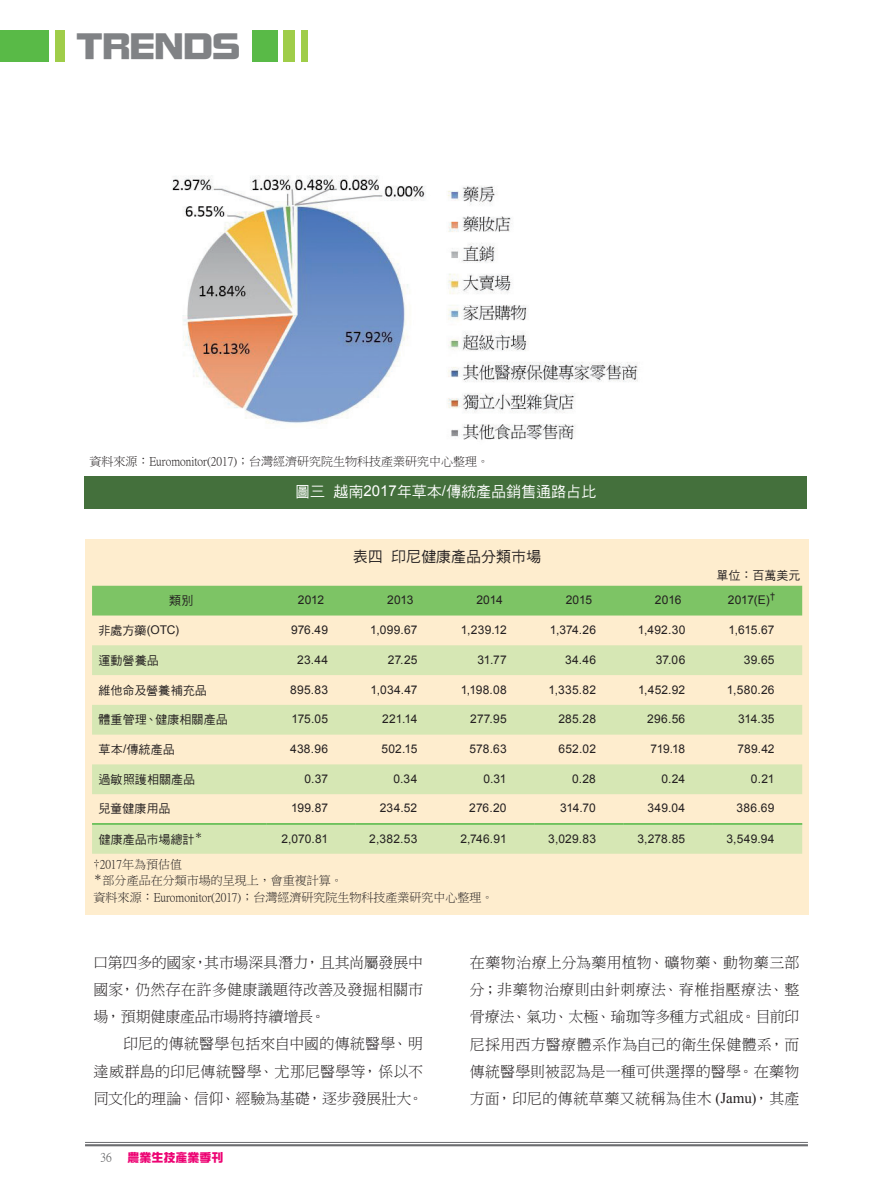
<style>
.page{position:relative;width:893px;height:1191px;background:#fff}
.page>*{position:absolute;margin:0;border:0;box-sizing:border-box;transform-origin:0 0}
.t1{font:36px "DF Zong Yi W9 WINP BF";color:#808285}
.t2{font:15px/27.2px "DF Ming W3 WIN BF";letter-spacing:.005em;color:#231f20;text-align:justify}
.t3{font:15px "DF Hei W5 WINP BF";color:#fff}
.t4{font:15px "DF Hei W5 WIN BF";color:#231f20}
.t5{font:12px "Arial";letter-spacing:.015em;color:#231f20}
.t6{font:12px/16.5px "P Ming Li U";color:#231f20}
.t7{font:12px "DF Hei W5 WINP BF";letter-spacing:.005em;color:#231f20}
.t8{font:12px "DF Zong Yi W9 WINP BF";color:#ed0373}
.t9{font:12px "DF Hei W5 WIN BF";color:#231f20}
.t10{font:12px "P Ming Li U";color:#57585a}
.s1{font-family:"Arial"}
.s2{font-family:"DF Hei W5 WINP BF"}
.s3{font-family:"Times New Roman"}
</style>
<div class="page">
<hr style="left:85px;top:1142px;width:723px;height:1px;background:#6c6d70">
<hr style="left:85px;top:1144px;width:723px;height:2px;background:#6c6d70">
<div style="left:252px;top:30px;width:26px;height:32px;background:#59ba47"></div>
<div style="left:284px;top:30px;width:11px;height:32px;background:#9fcd49"></div>
<div style="left:301px;top:30px;width:6px;height:32px;background:#9fcd49"></div>
<div style="left:55px;top:30px;width:9px;height:32px;background:#9fcd49"></div>
<div style="left:0;top:30px;width:48px;height:32px;background:#59ba47"></div>
<img style="left:172px;top:175px;width:466px;height:265px">
<div style="left:85px;top:476px;width:722px;height:32px;background:#44703c"></div>
<div style="left:85px;top:540px;width:724px;height:375px;background:#feedce"></div>
<div style="left:92px;top:586px;width:710px;height:29px;background:#7dc465"></div>
<svg style="left:92px;top:645px;width:710px;height:208px;fill:#d6e7b4"></svg>
<hr style="left:92px;top:823px;width:174px;height:1px;background:#59ba47">
<hr style="left:92px;top:824px;width:174px;height:1px;background:#59ba47">
<hr style="left:266px;top:823px;width:90px;height:1px;background:#59ba47">
<hr style="left:266px;top:824px;width:90px;height:1px;background:#59ba47">
<hr style="left:356px;top:823px;width:89px;height:1px;background:#59ba47">
<hr style="left:356px;top:824px;width:89px;height:1px;background:#59ba47">
<hr style="left:445px;top:823px;width:89px;height:1px;background:#59ba47">
<hr style="left:445px;top:824px;width:89px;height:1px;background:#59ba47">
<hr style="left:534px;top:823px;width:90px;height:1px;background:#59ba47">
<hr style="left:534px;top:824px;width:90px;height:1px;background:#59ba47">
<hr style="left:624px;top:823px;width:89px;height:1px;background:#59ba47">
<hr style="left:624px;top:824px;width:89px;height:1px;background:#59ba47">
<hr style="left:713px;top:823px;width:89px;height:1px;background:#59ba47">
<hr style="left:713px;top:824px;width:89px;height:1px;background:#59ba47">
<h1 class="t1" style="left:77px;top:28px;width:165px">TRENDS</h1>
<p class="t6" style="left:89px;top:453px;width:401px">資料來源：Euromonitor(2017)；台灣經濟研究院生物科技產業研究中心整理。</p>
<p class="t3" style="left:295px;top:484px;width:302px">圖三越南<span class="s1">2017</span>年草本<span class="s1">/</span>傳統產品銷售通路占比</p>
<p class="t4" style="left:353px;top:548px;width:190px">表四印尼健康產品分類市場</p>
<p class="t9" style="left:717px;top:569px;width:85px">單位：百萬美元</p>
<p class="t7" style="left:169px;top:594px;width:26px">類別</p>
<p class="t5" style="left:298px;top:592px;width:28px">2012</p>
<p class="t5" style="left:387px;top:592px;width:28px">2013</p>
<p class="t5" style="left:476px;top:592px;width:28px">2014</p>
<p class="t5" style="left:566px;top:592px;width:28px">2015</p>
<p class="t5" style="left:655px;top:592px;width:28px">2016</p>
<p class="t5" style="left:728px;top:592px;width:49px">2017(E)<sup>†</sup></p>
<p class="t5" style="left:98px;top:622px;width:82px"><span class="s2">非處方藥</span>(OTC)</p>
<p class="t5" style="left:291px;top:622px;width:39px">976.49</p>
<p class="t5" style="left:370px;top:622px;width:49px">1,099.67</p>
<p class="t5" style="left:461px;top:622px;width:47px">1,239.12</p>
<p class="t5" style="left:550px;top:622px;width:48px">1,374.26</p>
<p class="t5" style="left:638px;top:622px;width:49px">1,492.30</p>
<p class="t5" style="left:728px;top:622px;width:48px">1,615.67</p>
<p class="t7" style="left:98px;top:654px;width:62px">運動營養品</p>
<p class="t5" style="left:297px;top:651px;width:32px">23.44</p>
<p class="t5" style="left:388px;top:651px;width:31px">27.25</p>
<p class="t5" style="left:477px;top:651px;width:31px">31.77</p>
<p class="t5" style="left:565px;top:651px;width:32px">34.46</p>
<p class="t5" style="left:656px;top:651px;width:31px">37.06</p>
<p class="t5" style="left:744px;top:651px;width:32px">39.65</p>
<p class="t7" style="left:98px;top:684px;width:110px">維他命及營養補充品</p>
<p class="t5" style="left:290px;top:681px;width:39px">895.83</p>
<p class="t5" style="left:371px;top:681px;width:48px">1,034.47</p>
<p class="t5" style="left:461px;top:681px;width:48px">1,198.08</p>
<p class="t5" style="left:548px;top:681px;width:49px">1,335.82</p>
<p class="t5" style="left:638px;top:681px;width:49px">1,452.92</p>
<p class="t5" style="left:727px;top:681px;width:49px">1,580.26</p>
<p class="t7" style="left:98px;top:713px;width:131px">體重管理、健康相關產品</p>
<p class="t5" style="left:292px;top:711px;width:38px">175.05</p>
<p class="t5" style="left:382px;top:711px;width:37px">221.14</p>
<p class="t5" style="left:470px;top:711px;width:38px">277.95</p>
<p class="t5" style="left:558px;top:711px;width:39px">285.28</p>
<p class="t5" style="left:647px;top:711px;width:39px">296.56</p>
<p class="t5" style="left:738px;top:711px;width:38px">314.35</p>
<p class="t7" style="left:98px;top:743px;width:78px">草本<span class="s1">/</span>傳統產品</p>
<p class="t5" style="left:290px;top:741px;width:40px">438.96</p>
<p class="t5" style="left:381px;top:741px;width:38px">502.15</p>
<p class="t5" style="left:469px;top:741px;width:39px">578.63</p>
<p class="t5" style="left:559px;top:741px;width:39px">652.02</p>
<p class="t5" style="left:651px;top:741px;width:36px">719.18</p>
<p class="t5" style="left:737px;top:741px;width:39px">789.42</p>
<p class="t7" style="left:98px;top:773px;width:98px">過敏照護相關產品</p>
<p class="t5" style="left:305px;top:771px;width:25px">0.37</p>
<p class="t5" style="left:393px;top:771px;width:26px">0.34</p>
<p class="t5" style="left:483px;top:771px;width:25px">0.31</p>
<p class="t5" style="left:572px;top:771px;width:25px">0.28</p>
<p class="t5" style="left:661px;top:771px;width:25px">0.24</p>
<p class="t5" style="left:751px;top:771px;width:25px">0.21</p>
<p class="t7" style="left:98px;top:803px;width:73px">兒童健康用品</p>
<p class="t5" style="left:291px;top:800px;width:38px">199.87</p>
<p class="t5" style="left:380px;top:800px;width:39px">234.52</p>
<p class="t5" style="left:469px;top:800px;width:39px">276.20</p>
<p class="t5" style="left:560px;top:800px;width:37px">314.70</p>
<p class="t5" style="left:647px;top:800px;width:39px">349.04</p>
<p class="t5" style="left:737px;top:800px;width:39px">386.69</p>
<p class="t7" style="left:98px;top:833px;width:106px">健康產品市場總計<sup>＊</sup></p>
<p class="t5" style="left:281px;top:830px;width:48px">2,070.81</p>
<p class="t5" style="left:369px;top:830px;width:50px">2,382.53</p>
<p class="t5" style="left:460px;top:830px;width:48px">2,746.91</p>
<p class="t5" style="left:548px;top:830px;width:49px">3,029.83</p>
<p class="t5" style="left:637px;top:830px;width:49px">3,278.85</p>
<p class="t5" style="left:726px;top:830px;width:50px">3,549.94</p>
<p class="t6" style="left:94px;top:855px;width:401px">†2017年為預估值<br><sup>＊</sup>部分產品在分類市場的呈現上，會重複計算。<br>資料來源：Euromonitor(2017)；台灣經濟研究院生物科技產業研究中心整理。</p>
<p class="t2" style="left:94px;top:948px;width:331px">口第四多的國家，其市場深具潛力，且其尚屬發展中國家，仍然存在許多健康議題待改善及發掘相關市場，預期健康產品市場將持續增長。</p>
<p class="t2" style="left:94px;top:1030px;width:331px;text-indent:30px">印尼的傳統醫學包括來自中國的傳統醫學、明達威群島的印尼傳統醫學、尤那尼醫學等，係以不同文化的理論、信仰、經驗為基礎，逐步發展壯大。</p>
<p class="t10" style="left:100px;top:1151px;width:13px">36</p>
<p class="t8" style="left:128px;top:1151px;width:97px">農業生技產業季刊</p>
<p class="t2" style="left:470px;top:948px;width:331px">在藥物治療上分為藥用植物、礦物藥、動物藥三部分；非藥物治療則由針刺療法、脊椎指壓療法、整骨療法、氣功、太極、瑜珈等多種方式組成。目前印尼採用西方醫療體系作為自己的衛生保健體系，而傳統醫學則被認為是一種可供選擇的醫學。在藥物方面，印尼的傳統草藥又統稱為佳木 <span class="s3">(Jamu)</span>，其產</p>
</div>
